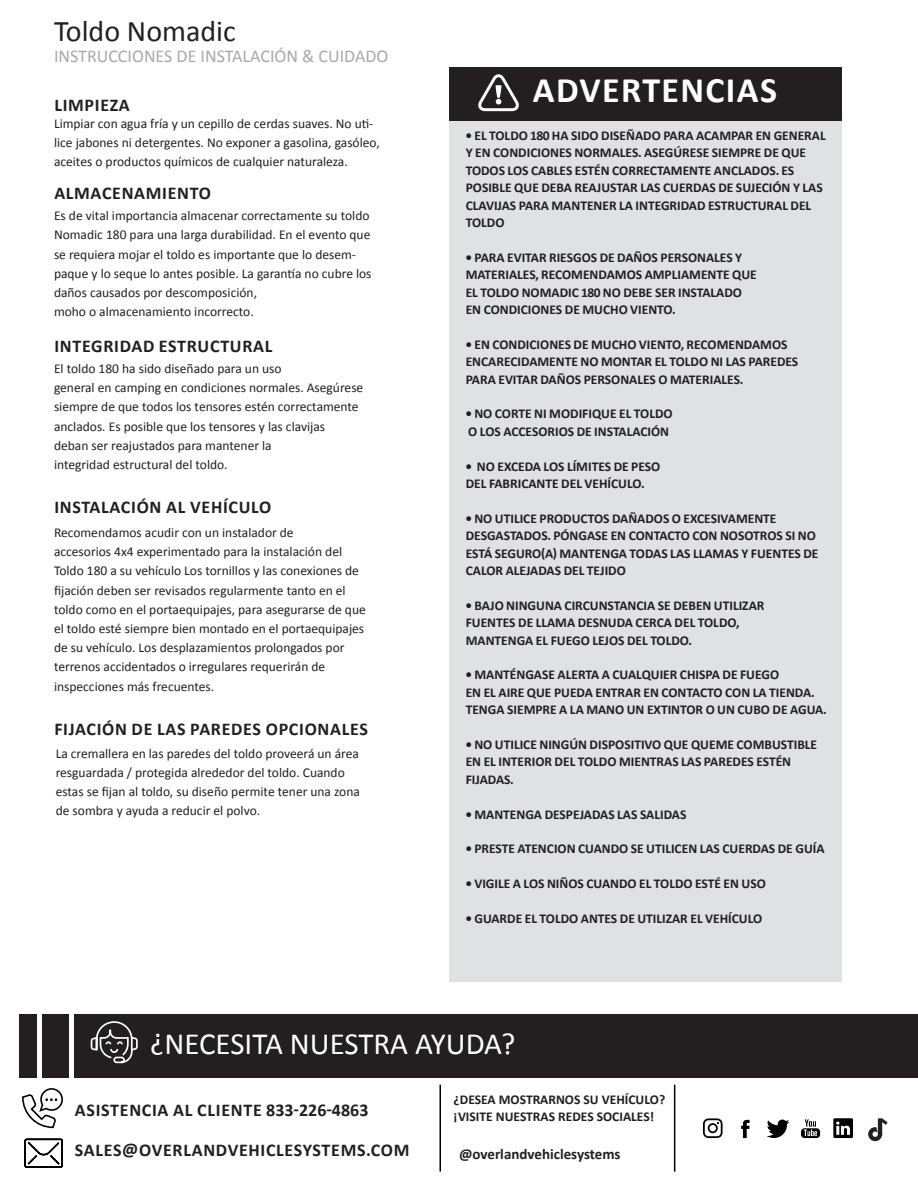
<style>
.page{position:relative;width:918px;height:1188px;background:#fff}
.page>*{position:absolute;margin:0;border:0;box-sizing:border-box;transform-origin:0 0}
.t1{font:700 36px "Calibri";letter-spacing:.035em;color:#fff}
.t2{font:30.9px "Calibri";color:#fff}
.t3{font:30px "Calibri";color:#231f20}
.t4{font:700 18px "Calibri";letter-spacing:.04em;color:#231f20}
.t5{font:18px "Calibri";color:#a8a9ad}
.t6{font:700 15px "Calibri";color:#231f20}
.t7{font:700 13.5px/17.4px "Calibri";color:#231f20}
.t8{font:13.5px/19.2px "Calibri";color:#231f20}
</style>
<div class="page">
<div style="left:449px;top:67px;width:392px;height:915px;background:#e0e1e3"></div>
<div style="left:75px;top:1014px;width:843px;height:63px;background:#231f20"></div>
<div style="left:449px;top:67px;width:392px;height:54px;background:#231f20"></div>
<svg style="left:90px;top:1021px;width:48px;height:43px"></svg>
<div style="left:42px;top:1014px;width:27px;height:63px;background:#231f20"></div>
<div style="left:19px;top:1014px;width:18px;height:63px;background:#231f20"></div>
<svg style="left:22px;top:1088px;width:41px;height:41px"></svg>
<svg style="left:24px;top:1138px;width:39px;height:30px"></svg>
<hr style="left:440px;top:1085px;width:1px;height:87px;background:#000">
<hr style="left:674px;top:1085px;width:1px;height:87px;background:#000">
<svg style="left:478px;top:74px;width:41px;height:37px"></svg>
<svg style="left:703px;top:1118px;width:20px;height:20px"></svg>
<svg style="left:741px;top:1120px;width:9px;height:18px"></svg>
<svg style="left:767px;top:1120px;width:22px;height:18px"></svg>
<svg style="left:801px;top:1119px;width:19px;height:19px"></svg>
<svg style="left:833px;top:1118px;width:20px;height:20px"></svg>
<svg style="left:868px;top:1118px;width:20px;height:23px"></svg>
<h3 class="t3" style="left:54px;top:12px;width:183px">Toldo Nomadic</h3>
<h3 class="t5" style="left:54px;top:45px;width:336px">INSTRUCCIONES DE INSTALACIÓN &amp; CUIDADO</h3>
<p class="t4" style="left:54px;top:94px;width:77px">LIMPIEZA</p>
<p class="t8" style="left:54px;top:113px;width:327px">Limpiar con agua fría y un cepillo de cerdas suaves. No uti&shy;lice jabones ni detergentes. No exponer a gasolina, gasóleo, aceites o productos químicos de cualquier naturaleza.</p>
<p class="t4" style="left:54px;top:182px;width:158px">ALMACENAMIENTO</p>
<p class="t8" style="left:54px;top:206px;width:319px">Es de vital importancia almacenar correctamente su toldo Nomadic 180 para una larga durabilidad. En el evento que se requiera mojar el toldo es importante que lo desem&shy;paque y lo seque lo antes posible. La garantía no cubre los daños causados por descomposición,</p>
<p class="t8" style="left:54px;top:302px;width:201px">moho o almacenamiento incorrecto.</p>
<p class="t4" style="left:54px;top:334px;width:220px">INTEGRIDAD ESTRUCTURAL</p>
<p class="t8" style="left:54px;top:358px;width:229px">El toldo 180 ha sido diseñado para un uso</p>
<p class="t8" style="left:54px;top:377px;width:311px">general en camping en condiciones normales. Asegúrese siempre de que todos los tensores estén correctamente anclados. Es posible que los tensores y las clavijas</p>
<p class="t8" style="left:54px;top:435px;width:219px">deban ser reajustados para mantener la</p>
<p class="t8" style="left:54px;top:454px;width:175px">integridad estructural del toldo.</p>
<p class="t4" style="left:54px;top:496px;width:219px">INSTALACIÓN AL VEHÍCULO</p>
<p class="t8" style="left:54px;top:522px;width:241px">Recomendamos acudir con un instalador de</p>
<p class="t8" style="left:54px;top:542px;width:313px">accesorios 4x4 experimentado para la instalación del Toldo 180 a su vehículo Los tornillos y las conexiones de fijación deben ser revisados regularmente tanto en el toldo como en el portaequipajes, para asegurarse de que el toldo esté siempre bien montado en el portaequipajes de su vehículo. Los desplazamientos prolongados por terrenos accidentados o irregulares requerirán de inspecciones más frecuentes.</p>
<p class="t4" style="left:54px;top:718px;width:315px">FIJACIÓN DE LAS PAREDES OPCIONALES</p>
<p class="t8" style="left:56px;top:743px;width:306px">La cremallera en las paredes del toldo proveerá un área resguardada / protegida alrededor del toldo. Cuando estas se fijan al toldo, su diseño permite tener una zona de sombra y ayuda a reducir el polvo.</p>
<p class="t1" style="left:533px;top:67px;width:246px">ADVERTENCIAS</p>
<p class="t7" style="left:465px;top:126px;width:362px">• EL TOLDO 180 HA SIDO DISEÑADO PARA ACAMPAR EN GENERAL Y EN CONDICIONES NORMALES. ASEGÚRESE SIEMPRE DE QUE TODOS LOS CABLES ESTÉN CORRECTAMENTE ANCLADOS. ES POSIBLE QUE DEBA REAJUSTAR LAS CUERDAS DE SUJECIÓN Y LAS CLAVIJAS PARA MANTENER LA INTEGRIDAD ESTRUCTURAL DEL TOLDO</p>
<p class="t7" style="left:465px;top:248px;width:278px">• PARA EVITAR RIESGOS DE DAÑOS PERSONALES Y</p>
<p class="t7" style="left:466px;top:265px;width:293px">MATERIALES, RECOMENDAMOS AMPLIAMENTE QUE</p>
<p class="t7" style="left:466px;top:283px;width:278px">EL TOLDO NOMADIC 180 NO DEBE SER INSTALADO</p>
<p class="t7" style="left:466px;top:300px;width:212px">EN CONDICIONES DE MUCHO VIENTO.</p>
<p class="t7" style="left:465px;top:335px;width:334px">• EN CONDICIONES DE MUCHO VIENTO, RECOMENDAMOS<br>ENCARECIDAMENTE NO MONTAR EL TOLDO NI LAS PAREDES<br>PARA EVITAR DAÑOS PERSONALES O MATERIALES.</p>
<p class="t7" style="left:465px;top:405px;width:209px">• NO CORTE NI MODIFIQUE EL TOLDO</p>
<p class="t7" style="left:468px;top:422px;width:202px">O LOS ACCESORIOS DE INSTALACIÓN</p>
<p class="t7" style="left:465px;top:457px;width:196px">• NO EXCEDA LOS LÍMITES DE PESO</p>
<p class="t7" style="left:466px;top:474px;width:181px">DEL FABRICANTE DEL VEHÍCULO.</p>
<p class="t7" style="left:465px;top:509px;width:354px">• NO UTILICE PRODUCTOS DAÑADOS O EXCESIVAMENTE DESGASTADOS. PÓNGASE EN CONTACTO CON NOSOTROS SI NO ESTÁ SEGURO(A) MANTENGA TODAS LAS LLAMAS Y FUENTES DE CALOR ALEJADAS DEL TEJIDO</p>
<p class="t7" style="left:465px;top:596px;width:300px">• BAJO NINGUNA CIRCUNSTANCIA SE DEBEN UTILIZAR</p>
<p class="t7" style="left:466px;top:613px;width:275px">FUENTES DE LLAMA DESNUDA CERCA DEL TOLDO,</p>
<p class="t7" style="left:466px;top:631px;width:228px">MANTENGA EL FUEGO LEJOS DEL TOLDO.</p>
<p class="t7" style="left:465px;top:666px;width:315px">• MANTÉNGASE ALERTA A CUALQUIER CHISPA DE FUEGO</p>
<p class="t7" style="left:466px;top:683px;width:363px">EN EL AIRE QUE PUEDA ENTRAR EN CONTACTO CON LA TIENDA.<br>TENGA SIEMPRE A LA MANO UN EXTINTOR O UN CUBO DE AGUA.</p>
<p class="t7" style="left:465px;top:735px;width:353px">• NO UTILICE NINGÚN DISPOSITIVO QUE QUEME COMBUSTIBLE<br>EN EL INTERIOR DEL TOLDO MIENTRAS LAS PAREDES ESTÉN<br>FIJADAS.</p>
<p class="t7" style="left:465px;top:805px;width:222px">• MANTENGA DESPEJADAS LAS SALIDAS</p>
<p class="t7" style="left:465px;top:840px;width:361px">• PRESTE ATENCION CUANDO SE UTILICEN LAS CUERDAS DE GUÍA</p>
<p class="t7" style="left:465px;top:874px;width:302px">• VIGILE A LOS NIÑOS CUANDO EL TOLDO ESTÉ EN USO</p>
<p class="t7" style="left:465px;top:909px;width:298px">• GUARDE EL TOLDO ANTES DE UTILIZAR EL VEHÍCULO</p>
<p class="t2" style="left:150px;top:1024px;width:367px">¿NECESITA NUESTRA AYUDA?</p>
<p class="t4" style="left:75px;top:1099px;width:295px">ASISTENCIA AL CLIENTE 833-226-4863</p>
<p class="t4" style="left:75px;top:1139px;width:336px">SALES@OVERLANDVEHICLESYSTEMS.COM</p>
<p class="t7" style="left:454px;top:1090px;width:213px">¿DESEA MOSTRARNOS SU VEHÍCULO?</p>
<p class="t7" style="left:454px;top:1108px;width:202px">¡VISITE NUESTRAS REDES SOCIALES!</p>
<p class="t6" style="left:459px;top:1145px;width:163px">@overlandvehiclesystems</p>
</div>
